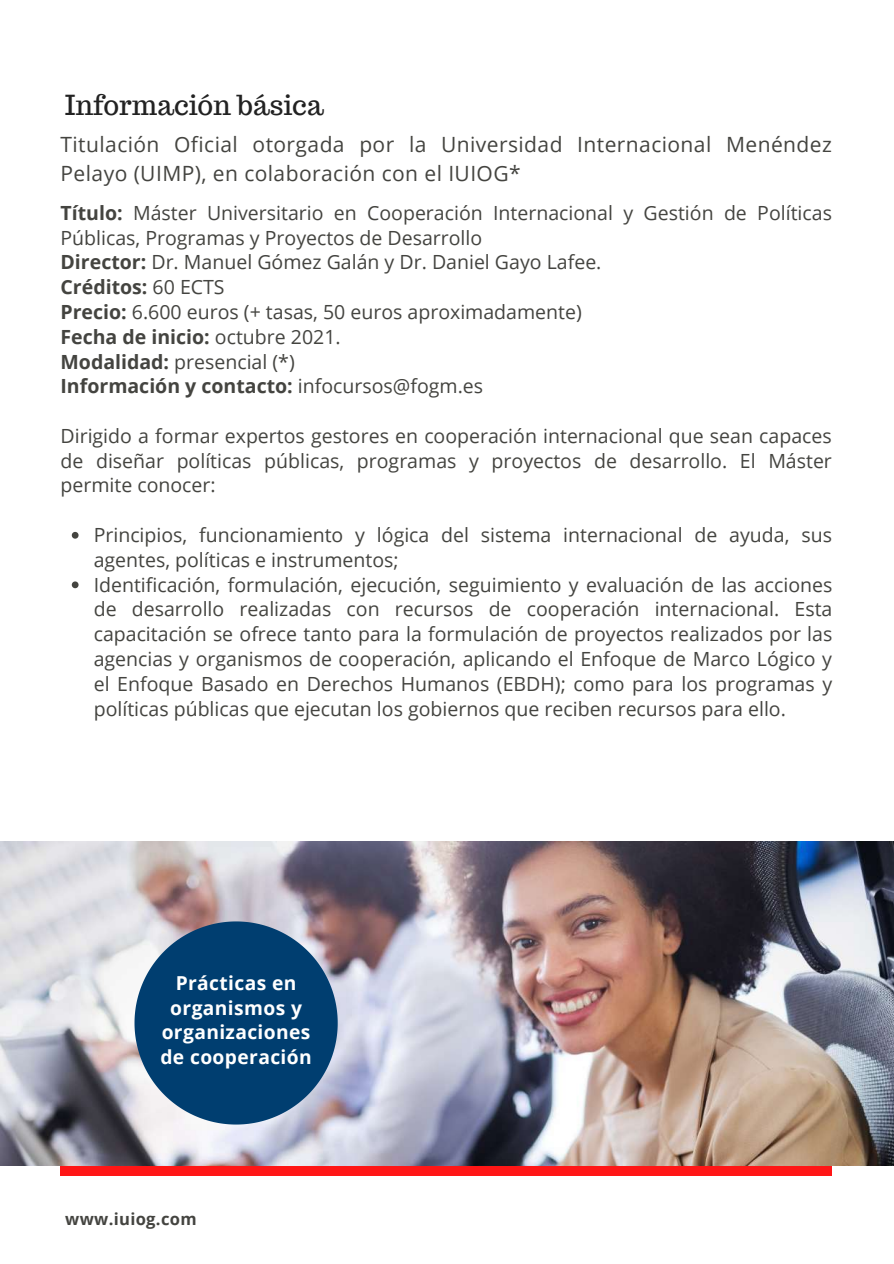
<style>
.page{position:relative;width:894px;height:1264px;background:#fff}
.page>*{position:absolute;margin:0;border:0;box-sizing:border-box;transform-origin:0 0}
.t1{font:27px "Trocchi";color:#222}
.t2{font:21px/29.2px "Open Sans";letter-spacing:.02em;color:#444440}
.t3{font:19.5px/24.8px "Open Sans";color:#444440}
.t4{font:700 19.2px/24.5px "Open Sans";letter-spacing:.02em;color:#fff;text-align:center}
.t5{font:700 16.5px "Open Sans";letter-spacing:.02em;color:#444440}
.s1{font-weight:700}
</style>
<div class="page">
<div style="left:60px;top:1165px;width:772px;height:9px;background:#ff1616"></div>
<img style="left:0;top:841px;width:893px;height:324px">
<svg style="left:72px;top:532px;width:6px;height:6px"></svg>
<svg style="left:72px;top:581px;width:6px;height:7px"></svg>
<svg style="left:134px;top:921px;width:203px;height:203px;background:#2d5c85"></svg>
<h1 class="t1" style="left:65px;top:87px;width:260px">Información básica</h1>
<p class="t2" style="left:60px;top:129px;width:772px">Titulación Oficial otorgada por la Universidad Internacional Menéndez<br>Pelayo (UIMP), en colaboración con el IUIOG*</p>
<p class="t3" style="left:60px;top:200px;width:772px"><span class="s1">Título:</span> Máster Universitario en Cooperación Internacional y Gestión de Políticas Públicas, Programas y Proyectos de Desarrollo<br><span class="s1">Director:</span> Dr. Manuel Gómez Galán y Dr. Daniel Gayo Lafee.<br><span class="s1">Créditos:</span> 60 ECTS<br><span class="s1">Precio:</span> 6.600 euros (+ tasas, 50 euros aproximadamente)<br><span class="s1">Fecha de inicio:</span> octubre 2021.<br><span class="s1">Modalidad:</span> presencial (*)<br><span class="s1">Información y contacto:</span> infocursos@fogm.es</p>
<p class="t3" style="left:60px;top:423px;width:772px;text-align:justify">Dirigido a formar expertos gestores en cooperación internacional que sean capaces de diseñar políticas públicas, programas y proyectos de desarrollo. El Máster permite conocer:</p>
<p class="t3" style="left:94px;top:522px;width:740px">Principios, funcionamiento y lógica del sistema internacional de ayuda, sus agentes, políticas e instrumentos;<br>Identificación, formulación, ejecución, seguimiento y evaluación de las acciones de desarrollo realizadas con recursos de cooperación internacional. Esta capacitación se ofrece tanto para la formulación de proyectos realizados por las agencias y organismos de cooperación, aplicando el Enfoque de Marco Lógico y el Enfoque Basado en Derechos Humanos (EBDH); como para los programas y políticas públicas que ejecutan los gobiernos que reciben recursos para ello.</p>
<p class="t4" style="left:160px;top:970px;width:153px">Prácticas en organismos y organizaciones de cooperación</p>
<p class="t5" style="left:65px;top:1206px;width:133px">www.iuiog.com</p>
</div>
